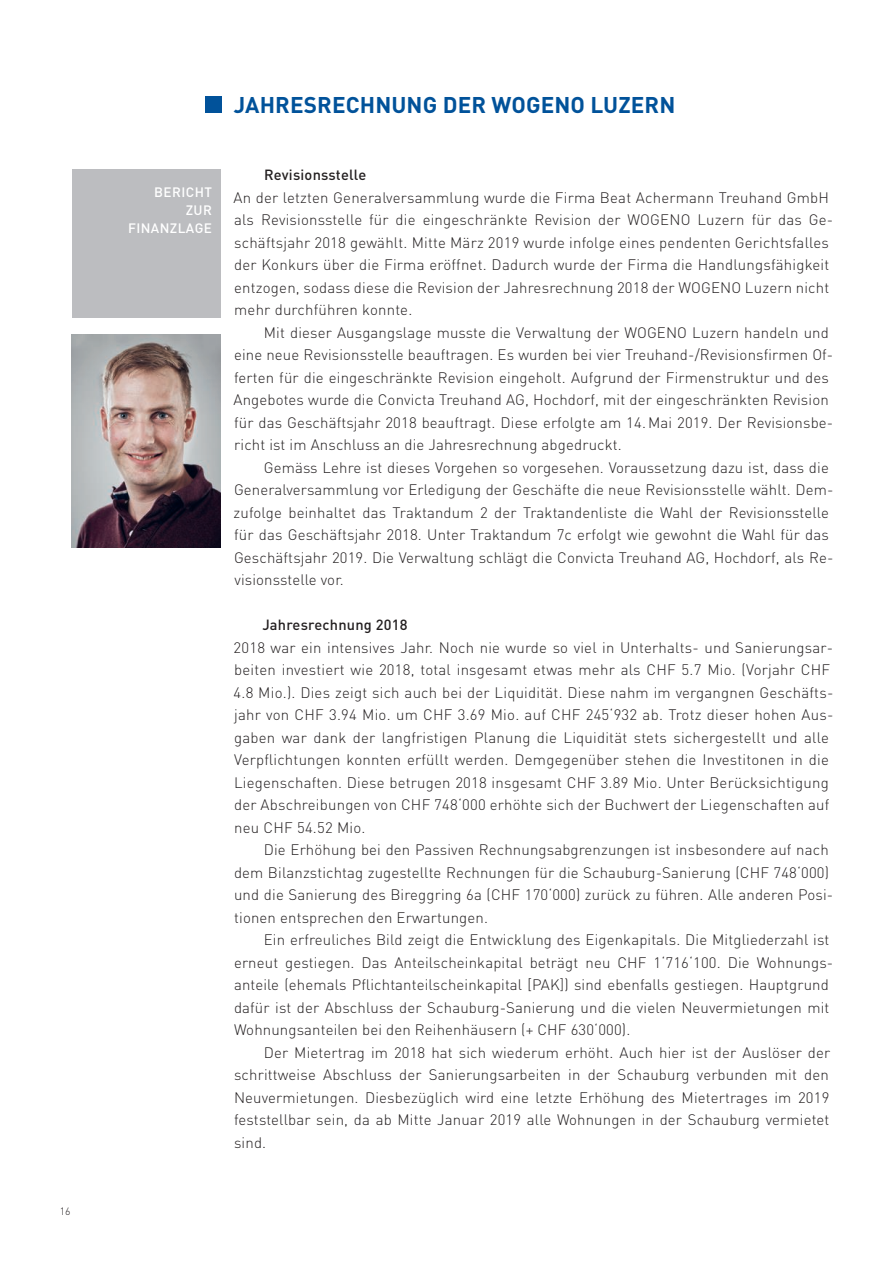
<style>
.page{position:relative;width:893px;height:1263px;background:#fff}
.page>*{position:absolute;margin:0;border:0;box-sizing:border-box;transform-origin:0 0}
.t1{font:700 22.5px "DIN";letter-spacing:.005em;color:#01529a}
.t2{font:300 15px/22.5px "DIN";letter-spacing:.01em;color:#231f20}
.t3{font:500 14.7px "DIN";letter-spacing:.015em;color:#231f20}
.t4{font:500 13.5px/18px "DIN";letter-spacing:.03em;color:#fff;text-align:right}
.t5{font:300 10.5px "DIN";color:#231f20}
</style>
<div class="page">
<div style="left:205px;top:96px;width:16px;height:16px;background:#01529a"></div>
<img style="left:72px;top:335px;width:148px;height:212px">
<div style="left:72px;top:169px;width:148px;height:149px;background:#bcbdc0"></div>
<p class="t5" style="left:60px;top:1205px;width:12px">16</p>
<h1 class="t1" style="left:234px;top:90px;width:443px">JAHRESRECHNUNG DER WOGENO LUZERN</h1>
<p class="t4" style="left:128px;top:183px;width:85px">BERICHT<br>ZUR<br>FINANZLAGE</p>
<p class="t3" style="left:264px;top:165px;width:104px">Revisionsstelle</p>
<p class="t2" style="left:234px;top:186px;width:601px">An der letzten Generalversammlung wurde die Firma Beat Achermann Treuhand GmbH als Revisionsstelle für die eingeschränkte Revision der WOGENO Luzern für das Ge&shy;schäftsjahr 2018 gewählt. Mitte März 2019 wurde infolge eines pendenten Gerichtsfalles der Konkurs über die Firma eröffnet. Dadurch wurde der Firma die Handlungsfähigkeit entzogen, sodass diese die Revision der Jahresrechnung 2018 der WOGENO Luzern nicht mehr durchführen konnte.</p>
<p class="t2" style="left:234px;top:321px;width:601px;text-indent:30px">Mit dieser Ausgangslage musste die Verwaltung der WOGENO Luzern handeln und eine neue Revisionsstelle beauftragen. Es wurden bei vier Treuhand-/Revisionsfirmen Of&shy;ferten für die eingeschränkte Revision eingeholt. Aufgrund der Firmenstruktur und des Angebotes wurde die Convicta Treuhand AG, Hochdorf, mit der eingeschränkten Revision für das Geschäftsjahr 2018 beauftragt. Diese erfolgte am 14. Mai 2019. Der Revisionsbe&shy;richt ist im Anschluss an die Jahresrechnung abgedruckt.</p>
<p class="t2" style="left:234px;top:456px;width:601px;text-indent:30px">Gemäss Lehre ist dieses Vorgehen so vorgesehen. Voraussetzung dazu ist, dass die Generalversammlung vor Erledigung der Geschäfte die neue Revisionsstelle wählt. Dem&shy;zufolge beinhaltet das Traktandum 2 der Traktandenliste die Wahl der Revisionsstelle für das Geschäftsjahr 2018. Unter Traktandum 7c erfolgt wie gewohnt die Wahl für das Geschäftsjahr 2019. Die Verwaltung schlägt die Convicta Treuhand AG, Hochdorf, als Re&shy;visionsstelle vor.</p>
<p class="t3" style="left:262px;top:615px;width:147px">Jahresrechnung 2018</p>
<p class="t2" style="left:234px;top:636px;width:601px">2018 war ein intensives Jahr. Noch nie wurde so viel in Unterhalts- und Sanierungsar&shy;beiten investiert wie 2018, total insgesamt etwas mehr als CHF 5.7 Mio. (Vorjahr CHF 4.8 Mio.). Dies zeigt sich auch bei der Liquidität. Diese nahm im vergangnen Geschäfts&shy;jahr von CHF 3.94 Mio. um CHF 3.69 Mio. auf CHF 245‘932 ab. Trotz dieser hohen Aus&shy;gaben war dank der langfristigen Planung die Liquidität stets sichergestellt und alle Verpflichtungen konnten erfüllt werden. Demgegenüber stehen die Investitonen in die Liegenschaften. Diese betrugen 2018 insgesamt CHF 3.89 Mio. Unter Berücksichtigung der Abschreibungen von CHF 748‘000 erhöhte sich der Buchwert der Liegenschaften auf neu CHF 54.52 Mio.</p>
<p class="t2" style="left:234px;top:838px;width:601px;text-indent:30px">Die Erhöhung bei den Passiven Rechnungsabgrenzungen ist insbesondere auf nach dem Bilanzstichtag zugestellte Rechnungen für die Schauburg-Sanierung (CHF 748‘000) und die Sanierung des Bireggring 6a (CHF 170‘000) zurück zu führen. Alle anderen Posi&shy;tionen entsprechen den Erwartungen.</p>
<p class="t2" style="left:234px;top:928px;width:601px;text-indent:30px">Ein erfreuliches Bild zeigt die Entwicklung des Eigenkapitals. Die Mitgliederzahl ist erneut gestiegen. Das Anteilscheinkapital beträgt neu CHF 1‘716‘100. Die Wohnungs&shy;anteile (ehemals Pflichtanteilscheinkapital [PAK]) sind ebenfalls gestiegen. Hauptgrund dafür ist der Abschluss der Schauburg-Sanierung und die vielen Neuvermietungen mit Wohnungsanteilen bei den Reihenhäusern (+ CHF 630‘000).</p>
<p class="t2" style="left:234px;top:1041px;width:598px;text-align:justify;text-indent:30px">Der Mietertrag im 2018 hat sich wiederum erhöht. Auch hier ist der Auslöser der schrittweise Abschluss der Sanierungsarbeiten in der Schauburg verbunden mit den Neuvermietungen. Diesbezüglich wird eine letzte Erhöhung des Mietertrages im 2019 feststellbar sein, da ab Mitte Januar 2019 alle Wohnungen in der Schauburg vermietet sind.</p>
</div>
